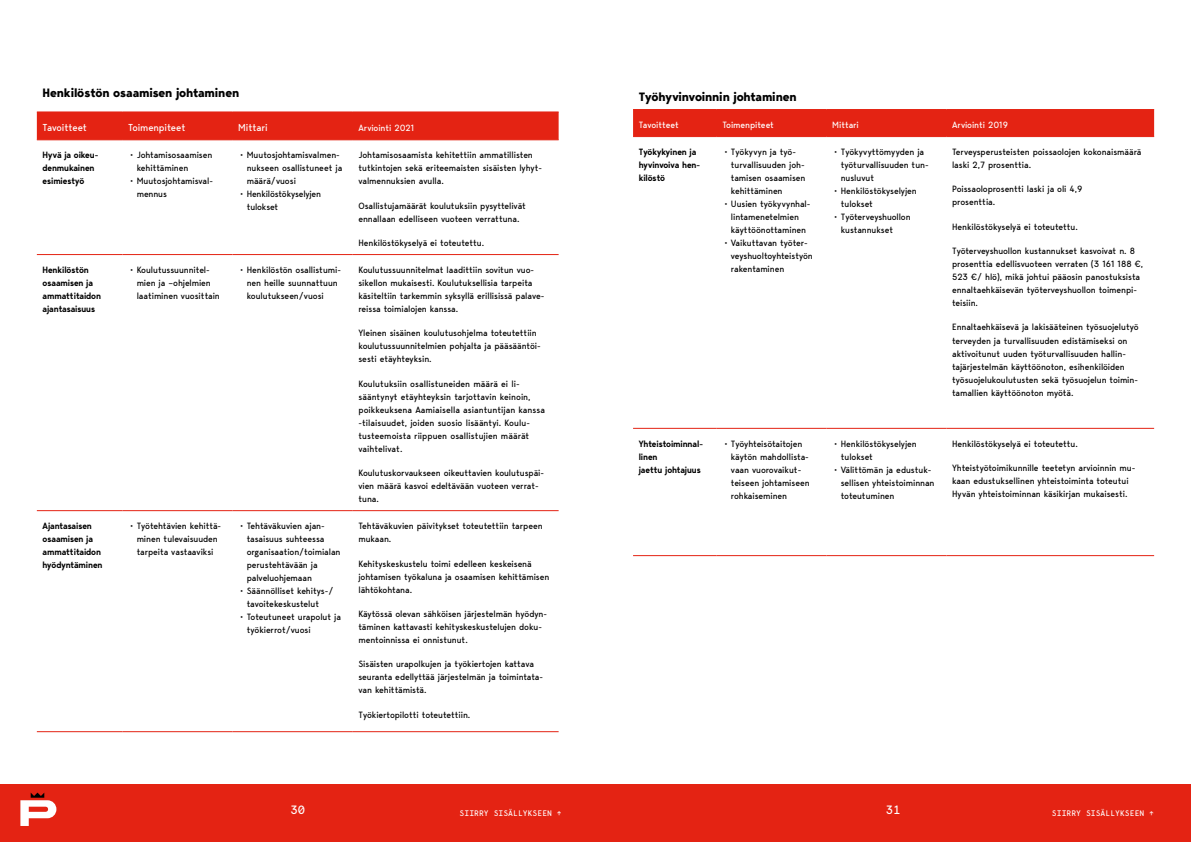
<style>
.page{position:relative;width:1191px;height:842px;background:#fff}
.page>*{position:absolute;margin:0;border:0;box-sizing:border-box;transform-origin:0 0}
.taulukko_otsikot{font:700 12px "Bergen Text";letter-spacing:-.01em;color:#000}
.t1{font:12px "Bergen Mono";color:#fff}
.Leipis{font:10px "Bergen Text";letter-spacing:-.01em;color:#fff}
.taulukot{font:9px/13px "Bergen Text";letter-spacing:-.01em;color:#000}
.taulukot-2{font:600 9px/13px "Bergen Text";letter-spacing:-.01em;color:#000}
.taulukot-3{font:9px "Bergen Text";letter-spacing:-.01em;color:#fff}
.t2{font:8px "Bergen Mono";color:#fff}
</style>
<div class="page">
<div style="left:0;top:784px;width:1191px;height:58px;background:#e42313"></div>
<svg style="left:20px;top:793px;width:36px;height:33px"></svg>
<div style="left:37px;top:112px;width:521px;height:27px;background:#e42313"></div>
<hr style="left:37px;top:111px;width:85px;height:1px;background:#e42313">
<hr style="left:122px;top:111px;width:110px;height:1px;background:#e42313">
<hr style="left:232px;top:111px;width:121px;height:1px;background:#e42313">
<hr style="left:353px;top:111px;width:205px;height:1px;background:#e42313">
<hr style="left:37px;top:139px;width:85px;height:1px;background:#e42313">
<hr style="left:122px;top:139px;width:110px;height:1px;background:#e42313">
<hr style="left:232px;top:139px;width:121px;height:1px;background:#e42313">
<hr style="left:353px;top:139px;width:205px;height:1px;background:#e42313">
<hr style="left:37px;top:254px;width:85px;height:1px;background:#e42313">
<hr style="left:122px;top:254px;width:110px;height:1px;background:#e42313">
<hr style="left:232px;top:254px;width:121px;height:1px;background:#e42313">
<hr style="left:353px;top:254px;width:205px;height:1px;background:#e42313">
<hr style="left:37px;top:510px;width:85px;height:1px;background:#e42313">
<hr style="left:122px;top:510px;width:110px;height:1px;background:#e42313">
<hr style="left:232px;top:510px;width:121px;height:1px;background:#e42313">
<hr style="left:353px;top:510px;width:205px;height:1px;background:#e42313">
<hr style="left:37px;top:731px;width:85px;height:1px;background:#e42313">
<hr style="left:122px;top:731px;width:110px;height:1px;background:#e42313">
<hr style="left:232px;top:731px;width:121px;height:1px;background:#e42313">
<hr style="left:353px;top:731px;width:205px;height:1px;background:#e42313">
<div style="left:633px;top:110px;width:521px;height:26px;background:#e42313"></div>
<hr style="left:633px;top:109px;width:83px;height:1px;background:#e42313">
<hr style="left:716px;top:109px;width:110px;height:1px;background:#e42313">
<hr style="left:826px;top:109px;width:120px;height:1px;background:#e42313">
<hr style="left:946px;top:109px;width:208px;height:1px;background:#e42313">
<hr style="left:633px;top:136px;width:83px;height:1px;background:#e42313">
<hr style="left:716px;top:136px;width:110px;height:1px;background:#e42313">
<hr style="left:826px;top:136px;width:120px;height:1px;background:#e42313">
<hr style="left:946px;top:136px;width:208px;height:1px;background:#e42313">
<hr style="left:633px;top:428px;width:83px;height:1px;background:#e42313">
<hr style="left:716px;top:428px;width:110px;height:1px;background:#e42313">
<hr style="left:826px;top:428px;width:120px;height:1px;background:#e42313">
<hr style="left:946px;top:428px;width:208px;height:1px;background:#e42313">
<hr style="left:633px;top:555px;width:83px;height:1px;background:#e42313">
<hr style="left:716px;top:555px;width:110px;height:1px;background:#e42313">
<hr style="left:826px;top:555px;width:120px;height:1px;background:#e42313">
<hr style="left:946px;top:555px;width:208px;height:1px;background:#e42313">
<p class="taulukko_otsikot" style="left:43px;top:85px;width:198px">Henkilöstön osaamisen johtaminen</p>
<p class="Leipis" style="left:43px;top:121px;width:46px">Tavoitteet</p>
<p class="Leipis" style="left:128px;top:121px;width:59px">Toimenpiteet</p>
<p class="Leipis" style="left:238px;top:121px;width:31px">Mittari</p>
<p class="taulukot-3" style="left:358px;top:121px;width:57px">Arviointi 2021</p>
<p class="taulukot-2" style="left:43px;top:148px;width:57px">Hyvä ja oikeu&shy;denmukainen esimiestyö</p>
<p class="taulukot" style="left:137px;top:149px;width:77px;text-indent:-9px">• Johtamisosaamisen kehittäminen</p>
<p class="taulukot" style="left:247px;top:149px;width:97px;text-indent:-9px">• Muutosjohtamisvalmen&shy;nukseen osallistuneet ja määrä/vuosi</p>
<p class="taulukot" style="left:247px;top:188px;width:76px;text-indent:-9px">• Henkilöstökyselyjen tulokset</p>
<p class="taulukot" style="left:358px;top:149px;width:185px">Johtamisosaamista kehitettiin ammatillisten tutkintojen sekä eriteemaisten sisäisten lyhyt&shy;valmennuksien avulla.</p>
<p class="taulukot" style="left:358px;top:199px;width:169px">Osallistujamäärät koulutuksiin pysyttelivät ennallaan edelliseen vuoteen verrattuna.</p>
<p class="taulukot" style="left:358px;top:236px;width:127px">Henkilöstökyselyä ei toteutettu.</p>
<p class="taulukot" style="left:137px;top:175px;width:78px;text-indent:-9px">• Muutosjohtamisval&shy;mennus</p>
<p class="taulukot-2" style="left:43px;top:263px;width:60px">Henkilöstön osaamisen ja ammattitaidon ajantasaisuus</p>
<p class="taulukot" style="left:137px;top:263px;width:85px;text-indent:-9px">• Koulutussuunnitel&shy;mien ja –ohjelmien laatiminen vuosittain</p>
<p class="taulukot" style="left:247px;top:263px;width:96px;text-indent:-9px">• Henkilöstön osallistumi&shy;nen heille suunnattuun koulutukseen/vuosi</p>
<p class="taulukot" style="left:358px;top:263px;width:188px">Koulutussuunnitelmat laadittiin sovitun vuo&shy;sikellon mukaisesti. Koulutuksellisia tarpeita käsiteltiin tarkemmin syksyllä erillisissä palave&shy;reissa toimialojen kanssa.</p>
<p class="taulukot" style="left:358px;top:327px;width:184px">Yleinen sisäinen koulutusohjelma toteutettiin koulutussuunnitelmien pohjalta ja pääsääntöi&shy;sesti etäyhteyksin.</p>
<p class="taulukot" style="left:358px;top:377px;width:188px">Koulutuksiin osallistuneiden määrä ei li&shy;sääntynyt etäyhteyksin tarjottavin keinoin, poikkeuksena Aamiaisella asiantuntijan kanssa -tilaisuudet, joiden suosio lisääntyi. Koulu&shy;tusteemoista riippuen osallistujien määrät vaihtelivat.</p>
<p class="taulukot" style="left:358px;top:466px;width:187px">Koulutuskorvaukseen oikeuttavien koulutuspäi&shy;vien määrä kasvoi edeltävään vuoteen verrat&shy;tuna.</p>
<p class="taulukot-2" style="left:43px;top:519px;width:61px">Ajantasaisen osaamisen ja ammattitaidon hyödyntäminen</p>
<p class="taulukot" style="left:128px;top:519px;width:95px;text-align:center">• Työtehtävien kehittä&shy;minen tulevaisuuden tarpeita vastaaviksi</p>
<p class="taulukot" style="left:247px;top:519px;width:95px;text-indent:-9px">• Tehtäväkuvien ajan&shy;tasaisuus suhteessa organisaation/toimialan perustehtävään ja palveluohjemaan</p>
<p class="taulukot" style="left:247px;top:584px;width:88px;text-indent:-9px">• Säännölliset kehitys-/ tavoitekeskustelut</p>
<p class="taulukot" style="left:247px;top:610px;width:96px;text-indent:-9px">• Toteutuneet urapolut ja työkierrot/vuosi</p>
<p class="taulukot" style="left:358px;top:519px;width:186px">Tehtäväkuvien päivitykset toteutettiin tarpeen mukaan.</p>
<p class="taulukot" style="left:358px;top:557px;width:192px">Kehityskeskustelu toimi edelleen keskeisenä johtamisen työkaluna ja osaamisen kehittämisen lähtökohtana.</p>
<p class="taulukot" style="left:358px;top:607px;width:190px">Käytössä olevan sähköisen järjestelmän hyödyn&shy;täminen kattavasti kehityskeskustelujen doku&shy;mentoinnissa ei onnistunut.</p>
<p class="taulukot" style="left:358px;top:657px;width:186px">Sisäisten urapolkujen ja työkiertojen kattava seuranta edellyttää järjestelmän ja toimintata&shy;van kehittämistä.</p>
<p class="taulukot" style="left:358px;top:708px;width:113px">Työkiertopilotti toteutettiin.</p>
<p class="taulukko_otsikot" style="left:639px;top:88px;width:159px">Työhyvinvoinnin johtaminen</p>
<p class="taulukot-3" style="left:639px;top:119px;width:42px">Tavoitteet</p>
<p class="taulukot-3" style="left:722px;top:119px;width:53px">Toimenpiteet</p>
<p class="taulukot-3" style="left:832px;top:119px;width:28px">Mittari</p>
<p class="taulukot-3" style="left:952px;top:119px;width:57px">Arviointi 2019</p>
<p class="taulukot-2" style="left:639px;top:145px;width:63px">Työkykyinen ja hyvinvoiva hen&shy;kilöstö</p>
<p class="taulukot" style="left:731px;top:145px;width:76px;text-indent:-9px">• Työkyvyn ja työ&shy;turvallisuuden joh&shy;tamisen osaamisen kehittäminen</p>
<p class="taulukot" style="left:722px;top:197px;width:90px;text-align:center">• Uusien työkyvynhal&shy;lintamenetelmien käyttöönottaminen</p>
<p class="taulukot" style="left:731px;top:236px;width:83px;text-indent:-9px">• Vaikuttavan työter&shy;veyshuoltoyhteistyön rakentaminen</p>
<p class="taulukot" style="left:840px;top:145px;width:89px;text-indent:-9px">• Työkyvyttömyyden ja työturvallisuuden tun&shy;nusluvut</p>
<p class="taulukot" style="left:840px;top:184px;width:77px;text-indent:-9px">• Henkilöstökyselyjen tulokset</p>
<p class="taulukot" style="left:840px;top:210px;width:71px;text-indent:-9px">• Työterveyshuollon kustannukset</p>
<p class="taulukot" style="left:952px;top:145px;width:191px">Terveysperusteisten poissaolojen kokonaismäärä laski 2,7 prosenttia.</p>
<p class="taulukot" style="left:952px;top:183px;width:132px">Poissaoloprosentti laski ja oli 4,9 prosenttia.</p>
<p class="taulukot" style="left:952px;top:220px;width:127px">Henkilöstökyselyä ei toteutettu.</p>
<p class="taulukot" style="left:952px;top:244px;width:192px">Työterveyshuollon kustannukset kasvoivat n. 8 prosenttia edellisvuoteen verraten (3 161 188 €, 523 €/ hlö), mikä johtui pääosin panostuksista ennaltaehkäisevän työterveyshuollon toimenpi&shy;teisiin.</p>
<p class="taulukot" style="left:952px;top:321px;width:188px">Ennaltaehkäisevä ja lakisääteinen työsuojelutyö terveyden ja turvallisuuden edistämiseksi on aktivoitunut uuden työturvallisuuden hallin&shy;tajärjestelmän käyttöönoton, esihenkilöiden työsuojelukoulutusten sekä työsuojelun toimin&shy;tamallien käyttöönoton myötä.</p>
<p class="taulukot-2" style="left:639px;top:437px;width:66px">Yhteistoiminnal&shy;linen</p>
<p class="taulukot-2" style="left:639px;top:463px;width:64px">jaettu johtajuus</p>
<p class="taulukot" style="left:731px;top:437px;width:80px;text-indent:-9px">• Työyhteisötaitojen käytön mahdollista&shy;vaan vuorovaikut&shy;teiseen johtamiseen rohkaiseminen</p>
<p class="taulukot" style="left:840px;top:437px;width:77px;text-indent:-9px">• Henkilöstökyselyjen tulokset</p>
<p class="taulukot" style="left:840px;top:463px;width:95px;text-indent:-9px">• Välittömän ja edustuk&shy;sellisen yhteistoiminnan toteutuminen</p>
<p class="taulukot" style="left:952px;top:437px;width:127px">Henkilöstökyselyä ei toteutettu.</p>
<p class="taulukot" style="left:952px;top:461px;width:185px">Yhteistyötoimikunnille teetetyn arvioinnin mu&shy;kaan edustuksellinen yhteistoiminta toteutui<br>Hyvän yhteistoiminnan käsikirjan mukaisesti.</p>
<h1 class="t1" style="left:290px;top:801px;width:16px">30</h1>
<p class="t2" style="left:459px;top:808px;width:104px">SIIRRY SISÄLLYKSEEN ↑</p>
<h1 class="t1" style="left:886px;top:801px;width:16px">31</h1>
<p class="t2" style="left:1052px;top:808px;width:104px">SIIRRY SISÄLLYKSEEN ↑</p>
</div>
